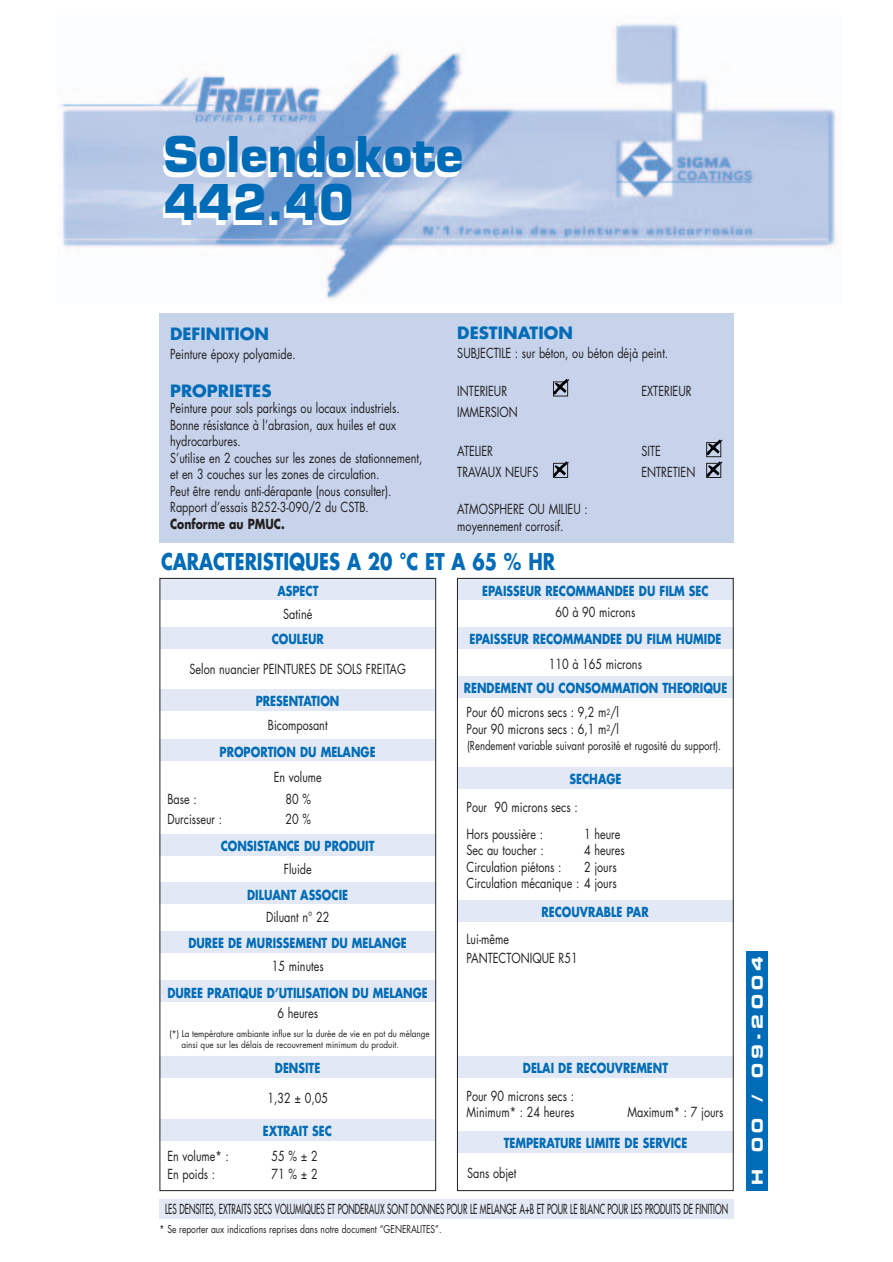
<style>
.page{position:relative;width:893px;height:1262px;background:#fff}
.page>*{position:absolute;margin:0;border:0;box-sizing:border-box;transform-origin:0 0}
.t1{font:700 48px/48px "Eurostile";color:#006bb6}
.t2{font:700 22.5px "Futura";color:#006bb6;scale:.8 1}
.t3{font:700 16.5px "Futura";color:#006bb6}
.t4{font:15px "Eurostile Bold Extended Two";letter-spacing:.295em;color:#fff}
.t5{font:13.5px/16.5px "Futura";color:#231f20;scale:.8 1}
.t6{font:700 13.5px "Futura";color:#006bb6;scale:.8 1}
.t7{font:13.5px "Futura";color:#231f20;scale:.6 1}
.t8{font:700 13.5px "Futura";color:#231f20;scale:.8 1}
.t9{font:12px "Futura";color:#231f20;scale:.8 1}
.t10{font:10.5px "Futura";color:#231f20;scale:.8 1}
.t11{font:9px/10.6px "Futura";color:#231f20;scale:.9 1}
</style>
<div class="page">
<img style="left:60px;top:23px;width:777px;height:277px">
<div style="left:159px;top:313px;width:574px;height:230px;background:#c6d3eb"></div>
<div style="left:159px;top:1199px;width:574px;height:20px;background:#e2e9f5"></div>
<div style="left:746px;top:950px;width:22px;height:240px;background:#006bb6"></div>
<svg style="left:553px;top:379px;width:16px;height:16px"></svg>
<svg style="left:565px;top:439px;width:157px;height:23px"></svg>
<svg style="left:159px;top:462px;width:575px;height:729px"></svg>
<h1 class="t1" style="left:164px;top:136px;width:301px">Solendokote<br>442.40</h1>
<p class="t3" style="left:170px;top:326px;width:100px">DEFINITION</p>
<p class="t5" style="left:170px;top:347px;width:158px">Peinture époxy polyamide.</p>
<p class="t3" style="left:170px;top:383px;width:103px">PROPRIETES</p>
<p class="t5" style="left:170px;top:401px;width:317px">Peinture pour sols parkings ou locaux industriels.<br>Bonne résistance à l’abrasion, aux huiles et aux hydrocarbures.<br>S’utilise en 2 couches sur les zones de stationnement, et en 3 couches sur les zones de circulation.<br>Peut être rendu anti-dérapante (nous consulter).<br>Rapport d’essais B252-3-090/2 du CSTB.</p>
<p class="t8" style="left:170px;top:517px;width:145px">Conforme au PMUC.</p>
<p class="t3" style="left:457px;top:325px;width:117px">DESTINATION</p>
<p class="t5" style="left:457px;top:346px;width:265px">SUBJECTILE : sur béton, ou béton déjà peint.</p>
<p class="t5" style="left:457px;top:383px;width:64px">INTERIEUR</p>
<p class="t5" style="left:641px;top:383px;width:64px">EXTERIEUR</p>
<p class="t5" style="left:457px;top:404px;width:77px">IMMERSION</p>
<p class="t5" style="left:457px;top:443px;width:46px">ATELIER</p>
<p class="t5" style="left:641px;top:443px;width:26px">SITE</p>
<p class="t5" style="left:457px;top:464px;width:103px">TRAVAUX NEUFS</p>
<p class="t5" style="left:641px;top:464px;width:69px">ENTRETIEN</p>
<p class="t5" style="left:457px;top:502px;width:164px">ATMOSPHERE OU MILIEU : moyennement corrosif.</p>
<h2 class="t2" style="left:161px;top:551px;width:494px">CARACTERISTIQUES A 20 °C ET A 65 % HR</h2>
<p class="t6" style="left:277px;top:584px;width:53px">ASPECT</p>
<p class="t6" style="left:482px;top:584px;width:284px">EPAISSEUR RECOMMANDEE DU FILM SEC</p>
<p class="t6" style="left:272px;top:633px;width:67px">COULEUR</p>
<p class="t5" style="left:555px;top:605px;width:101px">60 à 90 microns</p>
<p class="t5" style="left:283px;top:607px;width:38px">Satiné</p>
<p class="t6" style="left:469px;top:633px;width:316px">EPAISSEUR RECOMMANDEE DU FILM HUMIDE</p>
<p class="t6" style="left:464px;top:682px;width:331px">RENDEMENT OU CONSOMMATION THEORIQUE</p>
<p class="t5" style="left:548px;top:656px;width:118px">110 à 165 microns</p>
<p class="t5" style="left:189px;top:661px;width:272px">Selon nuancier PEINTURES DE SOLS FREITAG</p>
<p class="t6" style="left:256px;top:695px;width:106px">PRESENTATION</p>
<p class="t6" style="left:219px;top:745px;width:197px">PROPORTION DU MELANGE</p>
<p class="t5" style="left:466px;top:705px;width:192px">Pour 60 microns secs : 9,2 m<sup>2</sup>/l<br>Pour 90 microns secs : 6,1 m<sup>2</sup>/l</p>
<p class="t9" style="left:467px;top:740px;width:319px">(Rendement variable suivant porosité et rugosité du support).</p>
<p class="t5" style="left:268px;top:718px;width:76px">Bicomposant</p>
<p class="t5" style="left:274px;top:769px;width:62px">En volume</p>
<p class="t6" style="left:569px;top:772px;width:66px">SECHAGE</p>
<p class="t5" style="left:167px;top:792px;width:38px">Base :</p>
<p class="t5" style="left:285px;top:792px;width:33px">80 %</p>
<p class="t5" style="left:167px;top:811px;width:70px">Durcisseur :</p>
<p class="t5" style="left:285px;top:811px;width:33px">20 %</p>
<p class="t5" style="left:284px;top:862px;width:36px">Fluide</p>
<p class="t5" style="left:266px;top:910px;width:81px">Diluant n° 22</p>
<p class="t5" style="left:272px;top:958px;width:66px">15 minutes</p>
<p class="t5" style="left:277px;top:1006px;width:52px">6 heures</p>
<p class="t11" style="left:181px;top:1029px;width:277px;text-indent:-12px">(*) La température ambiante influe sur la durée de vie en pot du mélange ainsi que sur les délais de recouvrement minimum du produit.</p>
<p class="t6" style="left:221px;top:839px;width:194px">CONSISTANCE DU PRODUIT</p>
<p class="t6" style="left:247px;top:888px;width:128px">DILUANT ASSOCIE</p>
<p class="t6" style="left:188px;top:937px;width:275px">DUREE DE MURISSEMENT DU MELANGE</p>
<p class="t6" style="left:167px;top:986px;width:327px">DUREE PRATIQUE D’UTILISATION DU MELANGE</p>
<p class="t6" style="left:275px;top:1062px;width:58px">DENSITE</p>
<p class="t5" style="left:466px;top:794px;width:140px;line-height:27.2px">Pour 90 microns secs :<br>Hors poussière :</p>
<p class="t5" style="left:584px;top:826px;width:47px">1 heure</p>
<p class="t5" style="left:466px;top:843px;width:98px">Sec au toucher :</p>
<p class="t5" style="left:584px;top:843px;width:52px">4 heures</p>
<p class="t5" style="left:466px;top:859px;width:120px">Circulation piétons :</p>
<p class="t5" style="left:466px;top:859px;width:189px;text-align:right">2 jours<br>Circulation mécanique : 4 jours</p>
<p class="t6" style="left:541px;top:906px;width:135px">RECOUVRABLE PAR</p>
<p class="t5" style="left:466px;top:930px;width:140px;line-height:18.9px">Lui-même<br>PANTECTONIQUE R51</p>
<p class="t6" style="left:523px;top:1062px;width:183px">DELAI DE RECOUVREMENT</p>
<p class="t5" style="left:267px;top:1091px;width:77px">1,32 ± 0,05</p>
<p class="t5" style="left:466px;top:1089px;width:136px">Pour 90 microns secs :<br>Minimum* : 24 heures</p>
<p class="t5" style="left:627px;top:1105px;width:122px">Maximum* : 7 jours</p>
<p class="t6" style="left:263px;top:1124px;width:88px">EXTRAIT SEC</p>
<p class="t5" style="left:167px;top:1149px;width:78px">En volume* :</p>
<p class="t5" style="left:271px;top:1149px;width:59px">55 % ± 2</p>
<p class="t5" style="left:167px;top:1167px;width:61px">En poids :</p>
<p class="t5" style="left:272px;top:1167px;width:59px">71 % ± 2</p>
<p class="t6" style="left:504px;top:1137px;width:231px">TEMPERATURE LIMITE DE SERVICE</p>
<p class="t5" style="left:467px;top:1166px;width:63px">Sans objet</p>
<p class="t7" style="left:165px;top:1201px;width:939px">LES DENSITES, EXTRAITS SECS VOLUMIQUES ET PONDERAUX SONT DONNES POUR LE MELANGE A+B ET POUR LE BLANC POUR LES PRODUITS DE FINITION</p>
<p class="t10" style="left:159px;top:1224px;width:354px">* Se reporter aux indications reprises dans notre document “GENERALITES”.</p>
<p class="t4" style="left:751px;top:1185px;width:230px;rotate:-90deg">H 00 / 09-2004</p>
</div>
